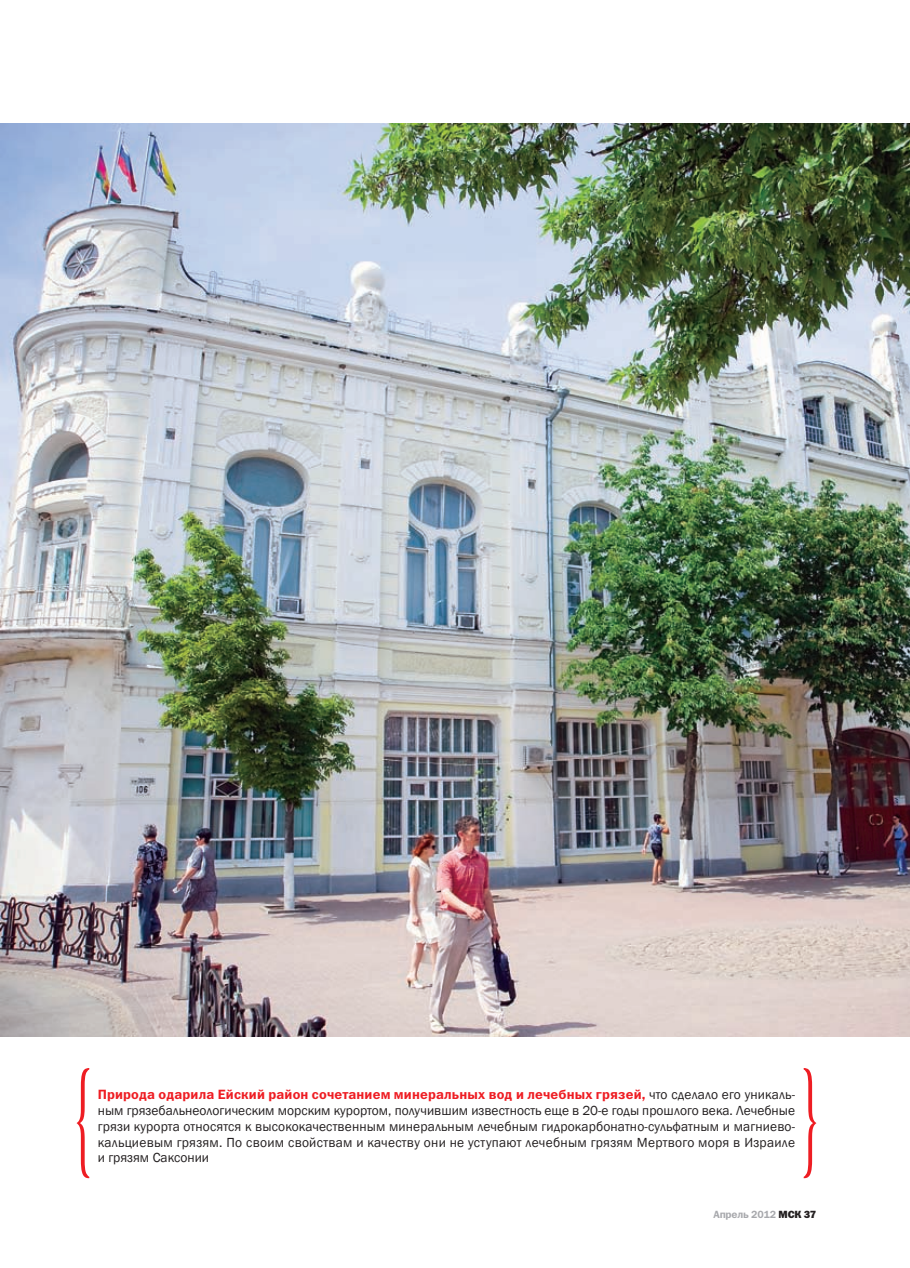
<style>
.page{position:relative;width:910px;height:1268px;background:#fff}
.page>*{position:absolute;margin:0;border:0;box-sizing:border-box;transform-origin:0 0}
.t1{font:13.5px/15.8px "Franklin Gothic";letter-spacing:.01em;color:#231f20;text-align:justify}
.t2{font:13.5px "Franklin Gothic Demi C";letter-spacing:.01em;color:#ee1d23}
.t3{font:10.5px "Franklin Gothic Demi C";letter-spacing:-.015em;color:#a8a9ad}
.s1{font-family:"Franklin Gothic";color:#231f20}
.s2{font-family:"Franklin Gothic Heavy C";color:#231f20}
</style>
<div class="page">
<img style="left:0;top:123px;width:910px;height:913px">
<svg style="left:77px;top:1068px;width:12px;height:109px"></svg>
<svg style="left:804px;top:1068px;width:12px;height:109px"></svg>
<p class="t2" style="left:98px;top:1086px;width:699px">Природа одарила Ейский район сочетанием минеральных вод и лечебных грязей, <span class="s1">что сделало его уникаль-</span></p>
<p class="t1" style="left:98px;top:1102px;width:699px">ным грязебальнеологическим морским курортом, получившим известность еще в 20-е годы прошлого века. Лечебные грязи курорта относятся к высококачественным минеральным лечебным гидрокарбонатно-сульфатным и магниево&shy;кальциевым грязям. П о своим свойствам и качеству они не уступают лечебным грязям М ертвого моря в Израиле и грязям Саксонии</p>
<p class="t3" style="left:713px;top:1208px;width:105px">Апрель 2012 <span class="s2">мСК 37</span></p>
</div>
